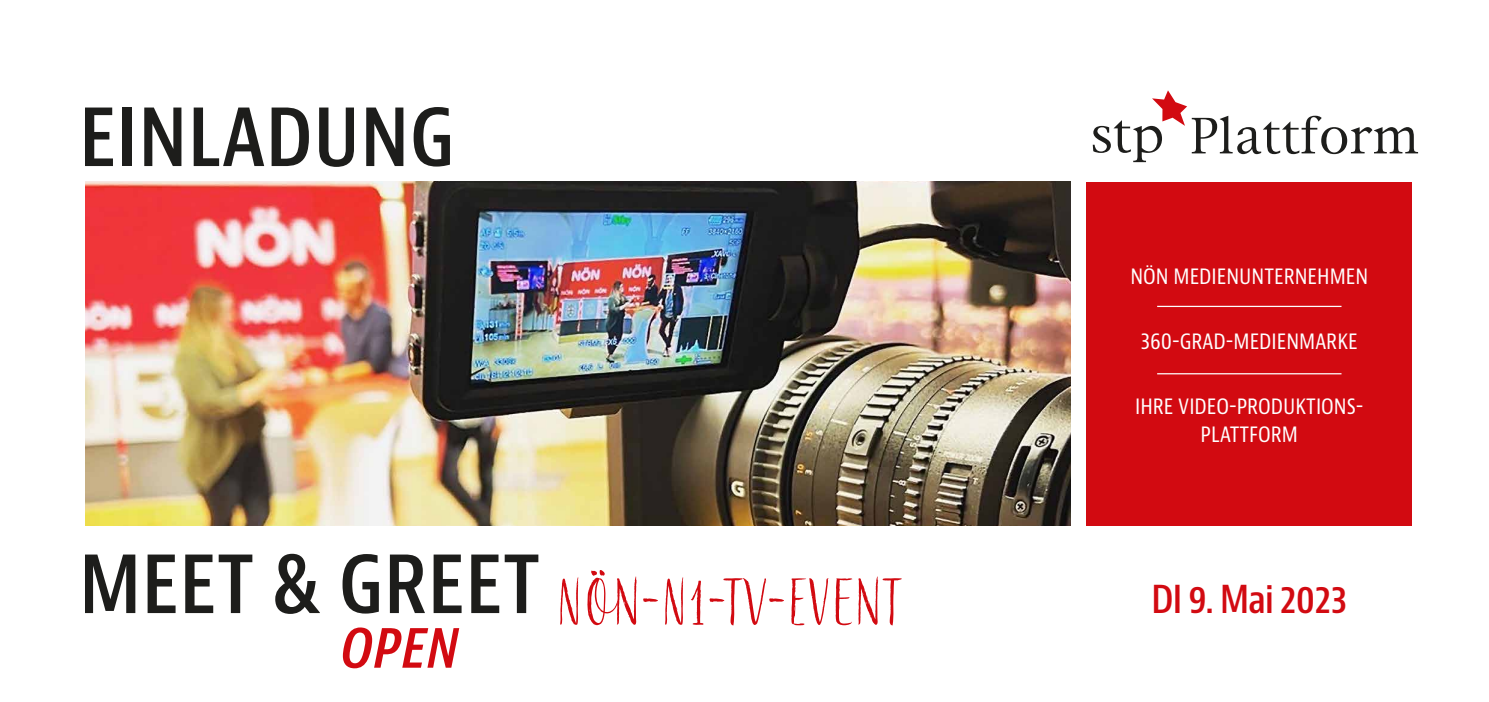
<style>
.page{position:relative;width:1489px;height:702px;background:#fff}
.page>*{position:absolute;margin:0;border:0;box-sizing:border-box;transform-origin:0 0}
.t1{font:600 condensed 85px "Bernino Sans";color:#1d1d1b}
.t2{font:72.5px "Liebe Gerda";letter-spacing:.01em;color:#d20a11}
.t3{font:italic 600 condensed 57.5px "Bernino Sans";color:#d20a11}
.t4{font:600 condensed 37.5px "Bernino Sans";letter-spacing:-.01em;color:#d20a11}
.t5{font:condensed 22.5px/27.5px "Bernino Sans";color:#fff;text-align:center}
</style>
<div class="page">
<div style="left:1086px;top:182px;width:325px;height:343px;background:#d20a11"></div>
<img style="left:85px;top:182px;width:985px;height:343px">
<hr style="left:1157px;top:306px;width:184px;height:1px;background:#fff">
<hr style="left:1157px;top:373px;width:184px;height:1px;background:#fff">
<svg style="left:1092px;top:90px;width:325px;height:72px"></svg>
<h1 class="t1" style="left:79px;top:83px;width:377px">EINLADUNG</h1>
<h1 class="t1" style="left:79px;top:530px;width:463px">MEET &amp; GREET</h1>
<h3 class="t3" style="left:340px;top:613px;width:119px">OPEN</h3>
<h2 class="t2" style="left:555px;top:557px;width:347px">NÖN-N1-TV-EVENT</h2>
<p class="t5" style="left:1130px;top:262px;width:239px">NÖN MEDIENUNTERNEHMEN</p>
<p class="t5" style="left:1140px;top:327px;width:218px">360-GRAD-MEDIENMARKE</p>
<p class="t5" style="left:1134px;top:392px;width:230px">IHRE VIDEO-PRODUKTIONS-<br>PLATTFORM</p>
<h3 class="t4" style="left:1151px;top:576px;width:197px">DI 9. Mai 2023</h3>
</div>
